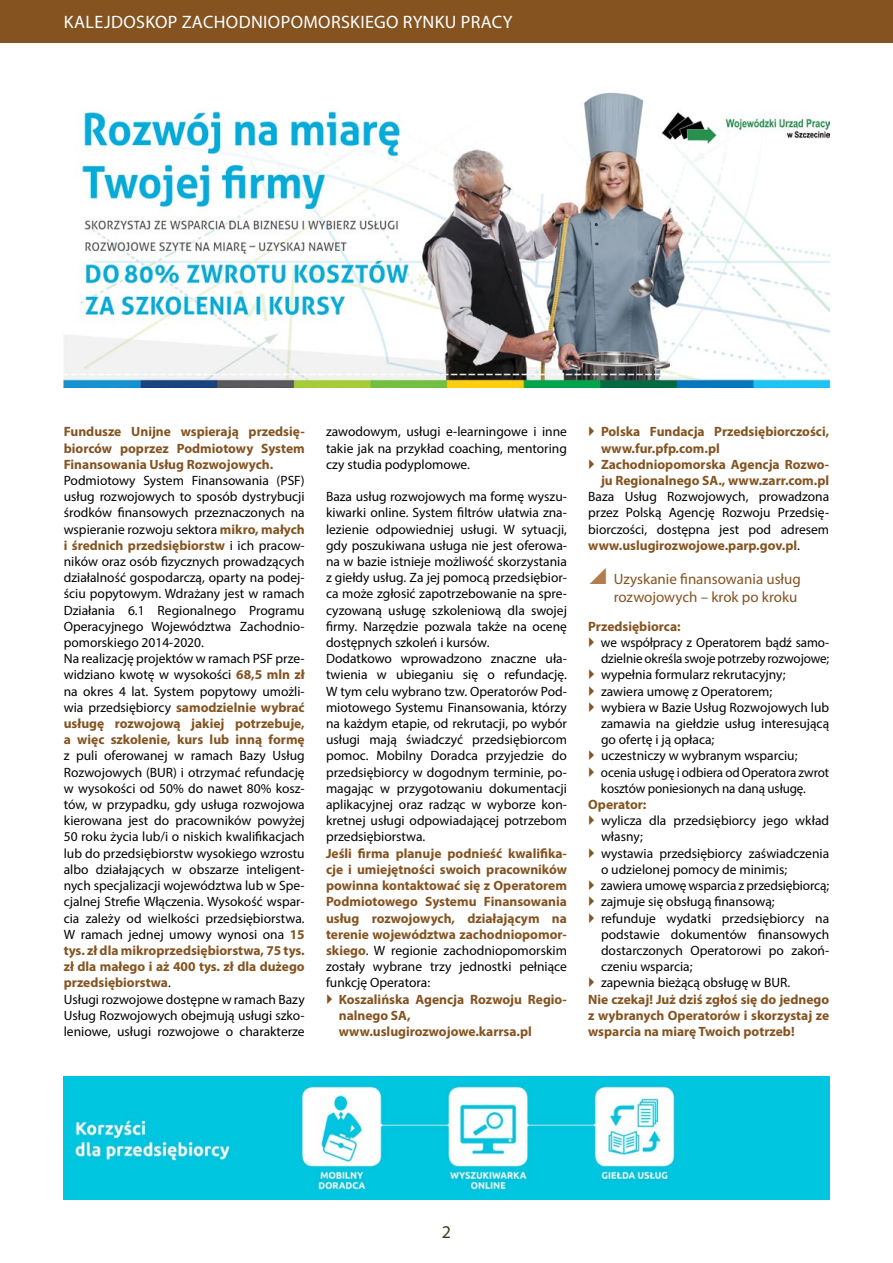
<style>
.page{position:relative;width:893px;height:1263px;background:#fff}
.page>*{position:absolute;margin:0;border:0;box-sizing:border-box;transform-origin:0 0}
.t1{font:18px "Myriad Pro";letter-spacing:.02em;color:#fff}
.t2{font:18px "Myriad Pro";color:#35411b}
.t3{font:15px/18px "Myriad Pro";color:#845320}
.t4{font:13.5px/16.2px "Myriad Pro";color:#000}
.t5{font:700 13.5px/16.2px "Myriad Pro";color:#845320;text-align:justify}
.s1{font-weight:700;color:#845320}
.s2{font-weight:400;color:#000}
</style>
<div class="page">
<div style="left:0;top:0;width:893px;height:43px;background:#845320"></div>
<img style="left:64px;top:92px;width:765px;height:296px">
<img style="left:64px;top:1076px;width:765px;height:123px">
<h1 class="t1" style="left:64px;top:11px;width:450px">KALEJDOSKOP ZACHODNIOPOMORSKIEGO RYNKU PRACY</h1>
<p class="t5" style="left:64px;top:423px;width:242px">Fundusze Unijne wspierają przedsię&shy;biorców poprzez Podmiotowy System Finansowania Usług Rozwojowych.</p>
<p class="t4" style="left:64px;top:472px;width:242px">Podmiotowy System Finansowania (PSF) usług rozwojowych to sposób dystrybucji środków finansowych przeznaczonych na wspieranie rozwoju sektora <span class="s1">mikro, małych i średnich przedsiębiorstw</span> i ich pracow&shy;ników oraz osób fizycznych prowadzących działalność gospodarczą, oparty na podej&shy;ściu popytowym. Wdrażany jest w ramach Działania 6.1 Regionalnego Programu Operacyjnego Województwa Zachodnio&shy;pomorskiego 2014-2020.<br>Na realizację projektów w ramach PSF prze&shy;widziano kwotę w wysokości <span class="s1">68,5 mln zł </span>na okres 4 lat. System popytowy umożli&shy;wia przedsiębiorcy <span class="s1">samodzielnie wybrać usługę rozwojową jakiej potrzebuje, a więc szkolenie, kurs lub inną formę</span></p>
<p class="t4" style="left:64px;top:748px;width:242px">z puli oferowanej w ramach Bazy Usług Rozwojowych (BUR) i otrzymać refundację w wysokości od 50% do nawet 80% kosz&shy;tów, w przypadku, gdy usługa rozwojowa kierowana jest do pracowników powyżej 50 roku życia lub/i o niskich kwalifikacjach lub do przedsiębiorstw wysokiego wzrostu albo działających w obszarze inteligent&shy;nych specjalizacji województwa lub w Spe&shy;cjalnej Strefie Włączenia. Wysokość wspar&shy;cia zależy od wielkości przedsiębiorstwa.<br>W ramach jednej umowy wynosi ona <span class="s1">15 tys. zł dla mikroprzedsiębiorstwa, 75 tys. zł dla małego i aż 400 tys. zł dla dużego przedsiębiorstwa</span>.<br>Usługi rozwojowe dostępne w ramach Bazy Usług Rozwojowych obejmują usługi szko&shy;leniowe, usługi rozwojowe o charakterze</p>
<p class="t4" style="left:326px;top:424px;width:242px;text-align:justify">zawodowym, usługi e-learningowe i inne takie jak na przykład coaching, mentoring czy studia podyplomowe.</p>
<p class="t4" style="left:326px;top:488px;width:242px">Baza usług rozwojowych ma formę wyszu&shy;kiwarki online. System filtrów ułatwia zna&shy;lezienie odpowiedniej usługi. W sytuacji, gdy poszukiwana usługa nie jest oferowa&shy;na w bazie istnieje możliwość skorzystania z giełdy usług. Za jej pomocą przedsiębior&shy;ca może zgłosić zapotrzebowanie na spre&shy;cyzowaną usługę szkoleniową dla swojej firmy. Narzędzie pozwala także na ocenę dostępnych szkoleń i kursów.<br>Dodatkowo wprowadzono znaczne uła&shy;twienia w ubieganiu się o refundację.<br>W tym celu wybrano tzw. Operatorów Pod&shy;miotowego Systemu Finansowania, którzy na każdym etapie, od rekrutacji, po wybór usługi mają świadczyć przedsiębiorcom pomoc. Mobilny Doradca przyjedzie do przedsiębiorcy w dogodnym terminie, po&shy;magając w przygotowaniu dokumentacji aplikacyjnej oraz radząc w wyborze kon&shy;kretnej usługi odpowiadającej potrzebom przedsiębiorstwa.</p>
<p class="t5" style="left:326px;top:844px;width:242px">Jeśli firma planuje podnieść kwalifika&shy;cje i umiejętności swoich pracowników powinna kontaktować się z Operatorem Podmiotowego Systemu Finansowania usług rozwojowych, działającym na terenie województwa zachodniopomor&shy;skiego<span class="s2">. W regionie zachodniopomorskim zostały wybrane trzy jednostki pełniące funkcję Operatora:</span></p>
<p class="t5" style="left:339px;top:990px;width:230px;text-align:left">Koszalińska Agencja Rozwoju Regio&shy;nalnego SA, www.uslugirozwojowe.karrsa.pl</p>
<p class="t5" style="left:601px;top:423px;width:230px;text-align:left">Polska Fundacja Przedsiębiorczości, www.fur.pfp.com.pl Zachodniopomorska Agencja Rozwo&shy;ju Regionalnego SA., www.zarr.com.pl</p>
<p class="t4" style="left:588px;top:488px;width:242px;text-align:justify">Baza Usług Rozwojowych, prowadzona przez Polską Agencję Rozwoju Przedsię&shy;biorczości, dostępna jest pod adresem <span class="s1">www.uslugirozwojowe.parp.gov.pl</span>.</p>
<p class="t3" style="left:614px;top:570px;width:189px">Uzyskanie finansowania usług rozwojowych – krok po kroku</p>
<p class="t5" style="left:588px;top:618px;width:94px">Przedsiębiorca:</p>
<p class="t4" style="left:601px;top:634px;width:230px">we współpracy z Operatorem bądź samo&shy;dzielnie określa swoje potrzeby rozwojowe; wypełnia formularz rekrutacyjny; zawiera umowę z Operatorem;<br>wybiera w Bazie Usług Rozwojowych lub zamawia na giełdzie usług interesującą go ofertę i ją opłaca;<br>uczestniczy w wybranym wsparciu; ocenia usługę i odbiera od Operatora zwrot kosztów poniesionych na daną usługę.</p>
<p class="t5" style="left:588px;top:796px;width:60px">Operator:</p>
<p class="t4" style="left:601px;top:812px;width:230px">wylicza dla przedsiębiorcy jego wkład własny;<br>wystawia przedsiębiorcy zaświadczenia o udzielonej pomocy de minimis; zawiera umowę wsparcia z przedsiębiorcą; zajmuje się obsługą finansową; refunduje wydatki przedsiębiorcy na podstawie dokumentów finansowych dostarczonych Operatorowi po zakoń&shy;czeniu wsparcia;<br>zapewnia bieżącą obsługę w BUR.</p>
<p class="t5" style="left:588px;top:990px;width:242px">Nie czekaj! Już dziś zgłoś się do jednego z wybranych Operatorów i skorzystaj ze wsparcia na miarę Twoich potrzeb!</p>
<h1 class="t2" style="left:442px;top:1221px;width:11px">2</h1>
</div>
